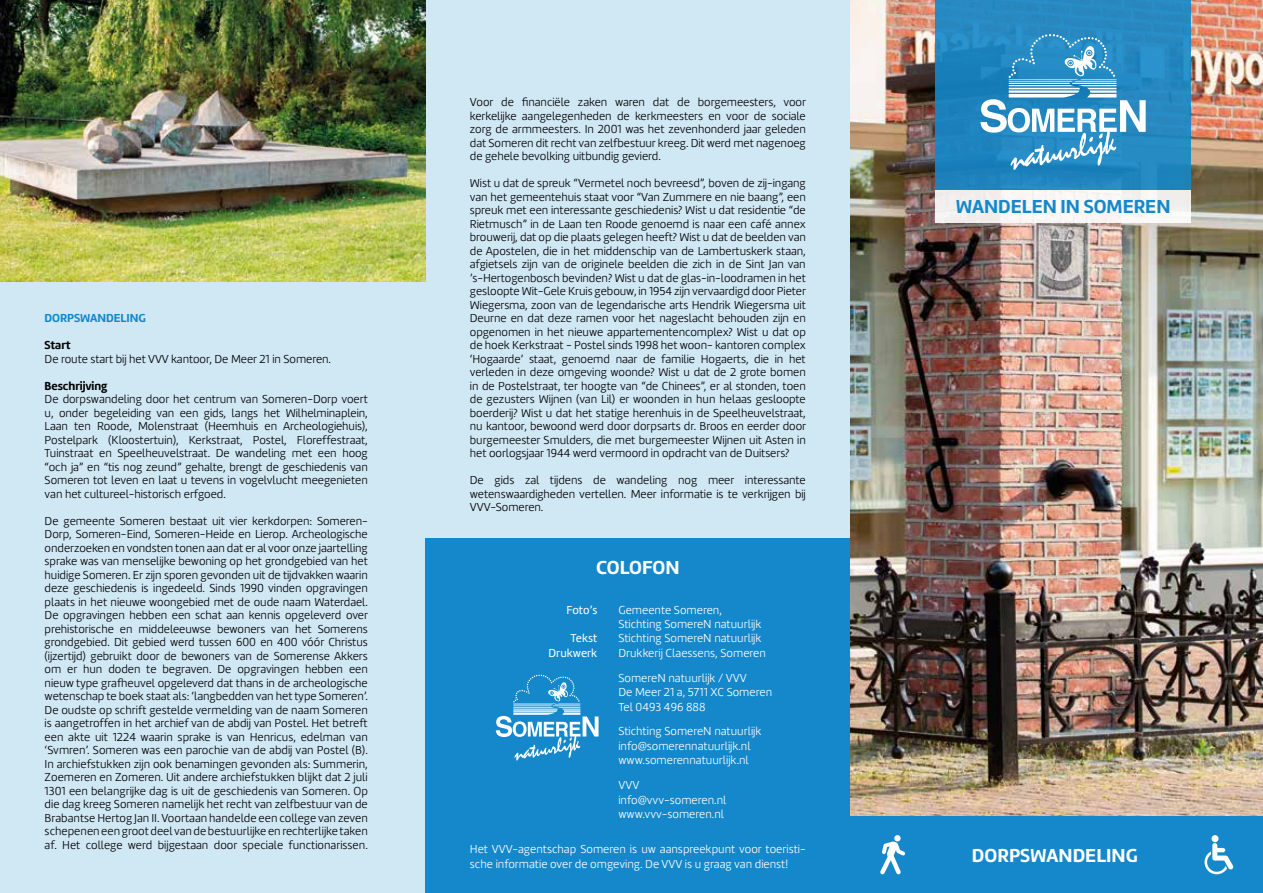
<style>
.page{position:relative;width:1263px;height:893px;background:#fff}
.page>*{position:absolute;margin:0;border:0;box-sizing:border-box;transform-origin:0 0}
.t1{font:19.5px "Amelia Basic Bold";color:#fff}
.t2{font:19.5px "Amelia Basic Bold";color:#1488ca}
.t3{font:12px/13.5px "Amelia Basic Light";letter-spacing:-.005em;color:#000;text-align:justify}
.t4{font:12px/14.4px "Amelia Basic Light";color:#fff}
.t5{font:12px "Amelia Basic";color:#fff}
.t6{font:12px "Amelia Basic Bold";letter-spacing:-.005em;color:#000}
.t7{font:12px "Amelia Basic Bold";letter-spacing:-.005em;color:#1488ca}
</style>
<div class="page">
<div style="left:0;top:0;width:850px;height:893px;background:#d0e7f4"></div>
<div style="left:425px;top:538px;width:425px;height:355px;background:#1488ca"></div>
<img style="left:850px;top:0;width:413px;height:816px">
<div style="left:935px;top:0;width:256px;height:190px;background:linear-gradient(to right,#2084be,#288ac2)"></div>
<div style="left:935px;top:190px;width:256px;height:32px;background:#f7f4f3"></div>
<svg style="left:980px;top:34px;width:166px;height:136px;background:#51a1ce"></svg>
<svg style="left:496px;top:675px;width:102px;height:85px"></svg>
<img style="left:0;top:0;width:425px;height:282px">
<div style="left:850px;top:816px;width:413px;height:77px;background:#1488ca"></div>
<svg style="left:880px;top:835px;width:25px;height:39px"></svg>
<svg style="left:1204px;top:835px;width:29px;height:39px"></svg>
<p class="t7" style="left:45px;top:311px;width:103px">DORPSWANDELING</p>
<p class="t6" style="left:45px;top:338px;width:28px">Start</p>
<p class="t3" style="left:45px;top:352px;width:288px">De route start bij het VVV kantoor, De Meer 21 in Someren.</p>
<p class="t6" style="left:45px;top:379px;width:64px">Beschrijving</p>
<p class="t3" style="left:45px;top:393px;width:325px">De dorpswandeling door het centrum van Someren-Dorp voert u, onder begeleiding van een gids, langs het Wilhelminaplein, Laan ten Roode, Molenstraat (Heemhuis en Archeologiehuis), Postelpark (Kloostertuin), Kerkstraat, Postel, Floreffestraat, Tuinstraat en Speelheuvelstraat. De wandeling met een hoog “och ja” en “tis nog zeund” gehalte, brengt de geschiedenis van Someren tot leven en laat u tevens in vogelvlucht meegenieten van het cultureel-historisch erfgoed.</p>
<p class="t3" style="left:45px;top:514px;width:325px">De gemeente Someren bestaat uit vier kerkdorpen: Someren-Dorp, Someren-Eind, Someren-Heide en Lierop. Archeologische onderzoeken en vondsten tonen aan dat er al voor onze jaartelling sprake was van menselijke bewoning op het grondgebied van het huidige Someren. Er zijn sporen gevonden uit de tijdvakken waarin deze geschiedenis is ingedeeld. Sinds 1990 vinden opgravingen plaats in het nieuwe woongebied met de oude naam Waterdael.<br>De opgravingen hebben een schat aan kennis opgeleverd over prehistorische en middeleeuwse bewoners van het Somerens grondgebied. Dit gebied werd tussen 600 en 400 vóór Christus (ijzertijd) gebruikt door de bewoners van de Somerense Akkers om er hun doden te begraven. De opgravingen hebben een nieuw type grafheuvel opgeleverd dat thans in de archeologische wetenschap te boek staat als: ‘langbedden van het type Someren’.<br>De oudste op schrift gestelde vermelding van de naam Someren is aangetroffen in het archief van de abdij van Postel. Het betreft een akte uit 1224 waarin sprake is van Henricus, edelman van ‘Svmren’. Someren was een parochie van de abdij van Postel (B).<br>In archiefstukken zijn ook benamingen gevonden als: Summerin, Zoemeren en Zomeren. Uit andere archiefstukken blijkt dat 2 juli 1301 een belangrijke dag is uit de geschiedenis van Someren. Op die dag kreeg Someren namelijk het recht van zelfbestuur van de Brabantse Hertog Jan II. Voortaan handelde een college van zeven schepenen een groot deel van de bestuurlijke en rechterlijke taken af. Het college werd bijgestaan door speciale functionarissen.</p>
<p class="t3" style="left:470px;top:96px;width:338px">Voor de financiële zaken waren dat de borgemeesters, voor kerkelijke aangelegenheden de kerkmeesters en voor de sociale zorg de armmeesters. In 2001 was het zevenhonderd jaar geleden dat Someren dit recht van zelfbestuur kreeg. Dit werd met nagenoeg de gehele bevolking uitbundig gevierd.</p>
<p class="t3" style="left:470px;top:177px;width:338px">Wist u dat de spreuk “Vermetel noch bevreesd”, boven de zij-ingang van het gemeentehuis staat voor “Van Zummere en nie baang”, een spreuk met een interessante geschiedenis? Wist u dat residentie “de Rietmusch” in de Laan ten Roode genoemd is naar een café annex brouwerij, dat op die plaats gelegen heeft? Wist u dat de beelden van de Apostelen, die in het middenschip van de Lambertuskerk staan, afgietsels zijn van de originele beelden die zich in de Sint Jan van ’s-Hertogenbosch bevinden? Wist u dat de glas-in-loodramen in het gesloopte Wit-Gele Kruis gebouw, in 1954 zijn vervaardigd door Pieter Wiegersma, zoon van de legendarische arts Hendrik Wiegersma uit Deurne en dat deze ramen voor het nageslacht behouden zijn en opgenomen in het nieuwe appartementencomplex? Wist u dat op de hoek Kerkstraat - Postel sinds 1998 het woon- kantoren complex ‘Hogaarde’ staat, genoemd naar de familie Hogaerts, die in het verleden in deze omgeving woonde? Wist u dat de 2 grote bomen in de Postelstraat, ter hoogte van “de Chinees”, er al stonden, toen de gezusters Wijnen (van Lil) er woonden in hun helaas gesloopte boerderij? Wist u dat het statige herenhuis in de Speelheuvelstraat, nu kantoor, bewoond werd door dorpsarts dr. Broos en eerder door burgemeester Smulders, die met burgemeester Wijnen uit Asten in het oorlogsjaar 1944 werd vermoord in opdracht van de Duitsers?</p>
<p class="t3" style="left:470px;top:474px;width:337px">De gids zal tijdens de wandeling nog meer interessante wetenswaardigheden vertellen. Meer informatie is te verkrijgen bij VVV-Someren.</p>
<h1 class="t1" style="left:596px;top:556px;width:85px">COLOFON</h1>
<p class="t5" style="left:566px;top:603px;width:33px">Foto’s</p>
<p class="t4" style="left:618px;top:602px;width:145px">Gemeente Someren,<br>Stichting SomereN natuurlijk</p>
<p class="t5" style="left:571px;top:631px;width:28px">Tekst</p>
<p class="t4" style="left:618px;top:631px;width:145px">Stichting SomereN natuurlijk</p>
<p class="t5" style="left:549px;top:646px;width:50px">Drukwerk</p>
<p class="t4" style="left:618px;top:640px;width:149px;line-height:24.9px">Drukkerij Claessens, Someren<br>SomereN natuurlijk / VVV</p>
<p class="t4" style="left:618px;top:685px;width:155px">De Meer 21 a, 5711 XC Someren<br>Tel 0493 496 888</p>
<p class="t4" style="left:618px;top:724px;width:145px">Stichting SomereN natuurlijk info@somerennatuurlijk.nl www.somerennatuurlijk.nl</p>
<p class="t4" style="left:618px;top:778px;width:109px">VVV info@vvv-someren.nl www.vvv-someren.nl</p>
<p class="t4" style="left:470px;top:842px;width:337px">Het VVV-agentschap Someren is uw aanspreekpunt voor toeristi&shy;sche informatie over de omgeving. De VVV is u graag van dienst!</p>
<h1 class="t2" style="left:956px;top:195px;width:216px">WANDELEN IN SOMEREN</h1>
<h1 class="t1" style="left:972px;top:844px;width:167px">DORPSWANDELING</h1>
</div>
